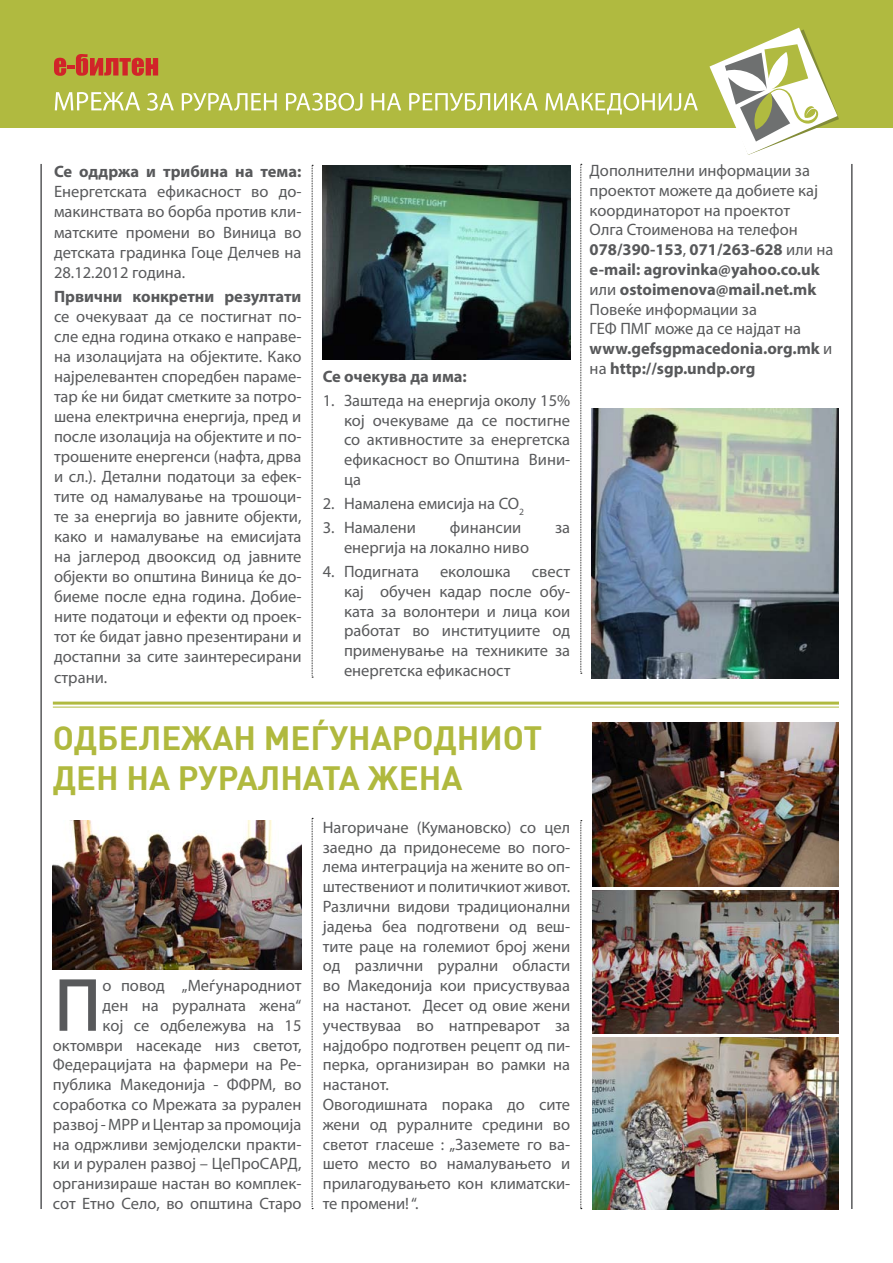
<style>
.page{position:relative;width:893px;height:1263px;background:#fff}
.page>*{position:absolute;margin:0;border:0;box-sizing:border-box;transform-origin:0 0}
.t1{font:500 72.15px "Target";color:#58595b}
.t2{font:700 33px/39.6px "Target";color:#b0b93e}
.t3{font:16.5px/19.8px "Myriad Pro";color:#58595b;text-align:justify}
.t4{font:700 16.5px "Myriad Pro";color:#58595b}
.s1{font-weight:700}
</style>
<div class="page">
<div style="left:0;top:0;width:893px;height:128px;background:#b0ba40"></div>
<svg style="left:709px;top:28px;width:130px;height:127px"></svg>
<svg style="left:54px;top:54px;width:104px;height:22px"></svg>
<svg style="left:55px;top:92px;width:85px;height:18px"></svg>
<svg style="left:147px;top:93px;width:27px;height:18px"></svg>
<svg style="left:182px;top:93px;width:95px;height:18px"></svg>
<svg style="left:286px;top:93px;width:76px;height:18px"></svg>
<svg style="left:371px;top:93px;width:30px;height:17px"></svg>
<svg style="left:409px;top:93px;width:129px;height:18px"></svg>
<svg style="left:545px;top:93px;width:153px;height:21px"></svg>
<img style="left:591px;top:408px;width:248px;height:271px">
<img style="left:323px;top:165px;width:247px;height:194px">
<hr style="left:851px;top:164px;width:2px;height:1045px;background:#58595b">
<hr style="left:40px;top:164px;width:2px;height:1045px;background:#58595b">
<svg style="left:580px;top:164px;width:2px;height:510px"></svg>
<svg style="left:580px;top:820px;width:2px;height:389px"></svg>
<svg style="left:312px;top:165px;width:1px;height:513px"></svg>
<svg style="left:312px;top:818px;width:1px;height:391px"></svg>
<img style="left:592px;top:723px;width:247px;height:164px">
<img style="left:53px;top:820px;width:248px;height:149px">
<img style="left:592px;top:891px;width:247px;height:142px">
<img style="left:592px;top:1037px;width:247px;height:172px">
<hr style="left:53px;top:702px;width:786px;height:3px;background:#b0ba40">
<hr style="left:53px;top:707px;width:786px;height:1px;background:#b0ba40">
<p class="t4" style="left:54px;top:161px;width:249px">Се оддржа и трибина на тема:</p>
<p class="t3" style="left:54px;top:182px;width:249px">Енергетската ефикасност во до&shy;макинствата во борба против кли&shy;матските промени во Виница во детската градинка Гоце Делчев на 28.12.2012 година.</p>
<p class="t4" style="left:54px;top:286px;width:249px">Првични конкретни резултати</p>
<p class="t3" style="left:54px;top:306px;width:249px">се очекуваат да се постигнат по&shy;сле една година откако е направе&shy;на изолацијата на објектите. Како најрелевантен споредбен параме&shy;тар ќе ни бидат сметките за потро&shy;шена електрична енергија, пред и после изолација на објектите и по&shy;трошените енергенси (нафта, дрва и сл.). Детални податоци за ефек&shy;тите од намалување на трошоци&shy;те за енергија во јавните објекти, како и намалување на емисијата на јаглерод двооксид од јавните објекти во општина Виница ќе до&shy;биеме после една година. Добие&shy;ните податоци и ефекти од проек&shy;тот ќе бидат јавно презентирани и достапни за сите заинтересирани страни.</p>
<p class="t4" style="left:323px;top:365px;width:146px">Се очекува да има:</p>
<p class="t3" style="left:344px;top:390px;width:228px;text-indent:-21px">1. Заштеда на енергија околу 15% кој очекуваме да се постигне со активностите за енергетска ефикасност во Општина Вини&shy;ца</p>
<p class="t3" style="left:323px;top:493px;width:203px">2. Намалена емисија на СО<sub>2</sub></p>
<p class="t3" style="left:323px;top:517px;width:95px">3. Намалени</p>
<p class="t3" style="left:450px;top:517px;width:73px">финансии</p>
<p class="t3" style="left:555px;top:517px;width:17px">за</p>
<p class="t3" style="left:344px;top:537px;width:187px">енергија на локално ниво</p>
<p class="t3" style="left:323px;top:561px;width:98px">4. Подигната</p>
<p class="t3" style="left:440px;top:561px;width:72px">еколошка</p>
<p class="t3" style="left:344px;top:561px;width:228px;text-indent:188px">свест кај обучен кадар после обу&shy;ката за волонтери и лица кои работат во институциите од применување на техниките за енергетска ефикасност</p>
<h2 class="t2" style="left:53px;top:719px;width:491px">Одбележан Меѓународниот ден на руралната жена</h2>
<h1 class="t1" style="left:53px;top:964px;width:51px">П</h1>
<p class="t3" style="left:53px;top:975px;width:250px;text-align:right">о повод „Меѓународниот<br>ден на руралната жена“<br>кој се одбележува на 15 октомври насекаде низ светот,<br>Федерацијата на фармери на Ре&shy;публика Македонија - ФФРМ, во соработка со Мрежата за рурален развој - МРР и Центар за промоција на одржливи земјоделски практи&shy;ки и рурален развој – ЦеПроСАРД, организираше настан во комплек&shy;сот Етно Село, во општина Старо</p>
<p class="t3" style="left:323px;top:817px;width:249px;text-align:left">Нагоричане (Кумановско) со цел заедно да придонесеме во пого&shy;лема интеграција на жените во оп&shy;штествениот и политичкиот живот.<br>Различни видови традиционални јадења беа подготвени од веш&shy;тите раце на големиот број жени од различни рурални области во Македонија кои присуствуваа на настанот. Десет од овие жени учествуваа во натпреварот за најдобро подготвен рецепт од пи&shy;перка, организиран во рамки на настанот.<br>Овогодишната порака до сите жени од руралните средини во светот гласеше : „Заземете го ва&shy;шето место во намалувањето и прилагодувањето кон климатски&shy;те промени! “.</p>
<p class="t3" style="left:590px;top:160px;width:245px;text-align:left">Дополнителни информации за проектот можете да добиете кај координаторот на проектот<br>Олга Стоименова на телефон<br><span class="s1">078/390-153</span>, <span class="s1">071/263-628</span> или на <span class="s1">e-mail: agrovinka@yahoo.co.uk </span>или <span class="s1">ostoimenova@mail.net.mk<br></span>Повеќе информации за<br>ГЕФ ПМГ може да се најдат на <span class="s1">www.gefsgpmacedonia.org.mk</span> и на <span class="s1">http://sgp.undp.org</span></p>
</div>
